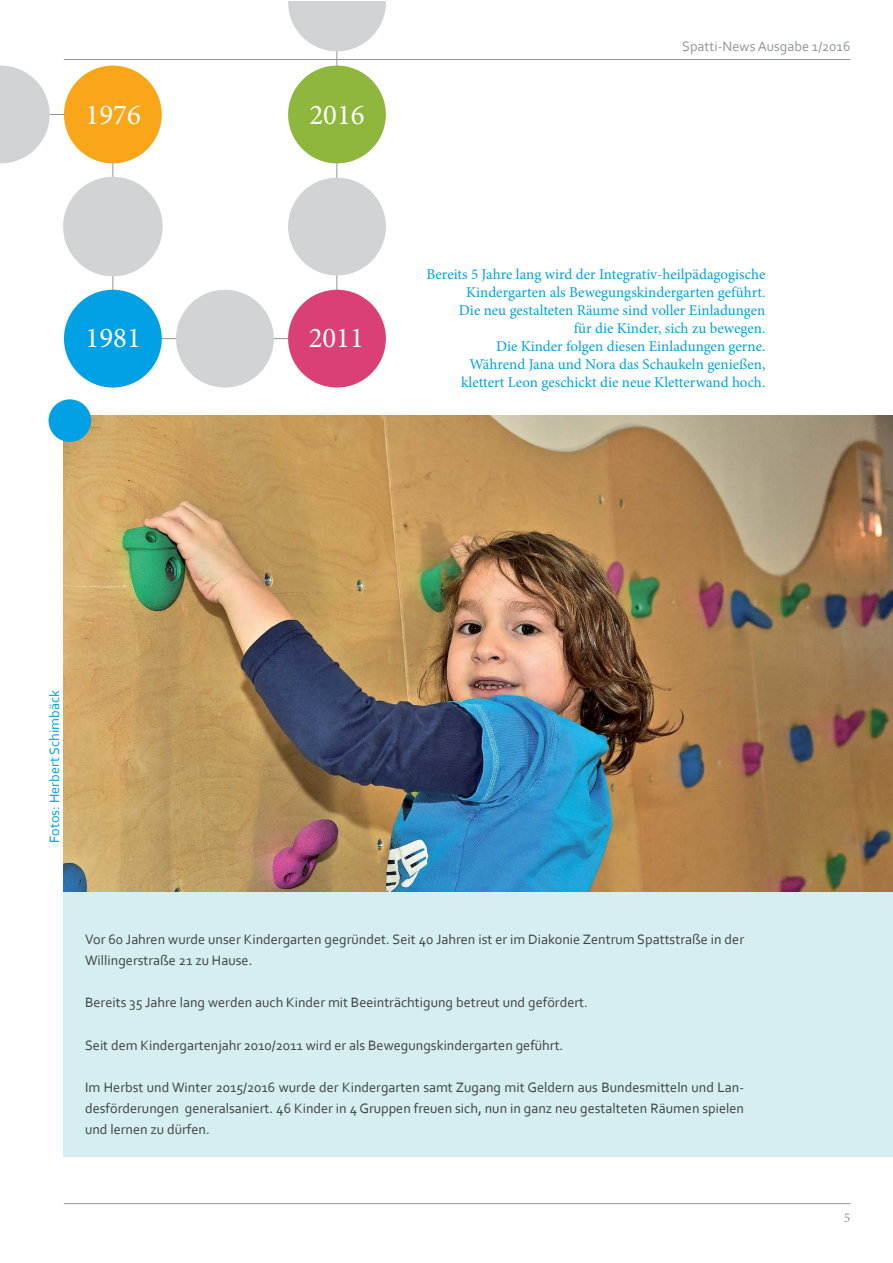
<style>
.page{position:relative;width:893px;height:1263px;background:#fff}
.page>*{position:absolute;margin:0;border:0;box-sizing:border-box;transform-origin:0 0}
.t1{font:28.8px "Minion Pro";color:#fff}
.t2{font:15px/18px "Minion Pro";color:#00a1e4;text-align:right}
.t3{font:14.25px/21.1px "Corbel";color:#414042}
.t4{font:14.25px "Corbel";color:#939598}
.t5{font:14.25px "Corbel";color:#00a1e4}
.t6{font:13.5px "Minion Pro";color:#939598}
</style>
<div class="page">
<hr style="left:64px;top:1203px;width:786px;height:1px;background:#939598">
<hr style="left:64px;top:59px;width:786px;height:1px;background:#939598">
<img style="left:64px;top:416px;width:828px;height:476px">
<div style="left:49px;top:399px;width:42px;height:43px;background:#00a1e4;border-radius:50%"></div>
<svg style="left:0;top:51px;width:338px;height:288px"></svg>
<div style="left:64px;top:178px;width:98px;height:97px;background:#d1d3d4;border-radius:50%"></div>
<div style="left:63px;top:177px;width:100px;height:99px;border:2px solid #d1d3d4;border-radius:50%"></div>
<svg style="left:288px;top:1px;width:98px;height:50px"></svg>
<div style="left:288px;top:178px;width:98px;height:97px;background:#d1d3d4;border-radius:50%"></div>
<div style="left:288px;top:66px;width:98px;height:97px;background:#8fb73e;border-radius:50%"></div>
<div style="left:64px;top:66px;width:98px;height:97px;background:#faa61a;border-radius:50%"></div>
<svg style="left:0;top:66px;width:50px;height:97px"></svg>
<div style="left:64px;top:290px;width:98px;height:98px;background:#00a1e4;border-radius:50%"></div>
<div style="left:288px;top:290px;width:98px;height:98px;background:#da3f76;border-radius:50%"></div>
<div style="left:176px;top:290px;width:98px;height:98px;background:#d1d3d4;border-radius:50%"></div>
<div style="left:64px;top:892px;width:828px;height:265px;background:#d5eef0"></div>
<h1 class="t1" style="left:86px;top:96px;width:57px">1976</h1>
<h1 class="t1" style="left:309px;top:96px;width:57px">2016</h1>
<h1 class="t1" style="left:86px;top:319px;width:57px">1981</h1>
<h1 class="t1" style="left:309px;top:318px;width:57px">2011</h1>
<p class="t4" style="left:682px;top:37px;width:170px">Spatti-News Ausgabe 1/2016</p>
<p class="t2" style="left:426px;top:265px;width:340px">Bereits 5 Jahre lang wird der Integrativ-heilpädagogische Kindergarten als Bewegungskindergarten geführt.<br>Die neu gestalteten Räume sind voller Einladungen<br>für die Kinder, sich zu bewegen.<br>Die Kinder folgen diesen Einladungen gerne.<br>Während Jana und Nora das Schaukeln genießen, klettert Leon geschickt die neue Kletterwand hoch.</p>
<p class="t5" style="left:46px;top:843px;width:154px;rotate:-90deg">Fotos: Herbert Schimbäck</p>
<p class="t3" style="left:85px;top:928px;width:661px">Vor 60 Jahren wurde unser Kindergarten gegründet. Seit 40 Jahren ist er im Diakonie Zentrum Spattstraße in der<br>Willingerstraße 21 zu Hause.</p>
<p class="t3" style="left:85px;top:992px;width:504px">Bereits 35 Jahre lang werden auch Kinder mit Beeinträchtigung betreut und gefördert.</p>
<p class="t3" style="left:85px;top:1034px;width:480px">Seit dem Kindergartenjahr 2010/2011 wird er als Bewegungskindergarten geführt.</p>
<p class="t3" style="left:85px;top:1076px;width:661px;text-align:justify">Im Herbst und Winter 2015/2016 wurde der Kindergarten samt Zugang mit Geldern aus Bundesmitteln und Lan&shy;desförderungen generalsaniert. 46 Kinder in 4 Gruppen freuen sich, nun in ganz neu gestalteten Räumen spielen und lernen zu dürfen.</p>
<p class="t6" style="left:844px;top:1208px;width:8px">5</p>
</div>
